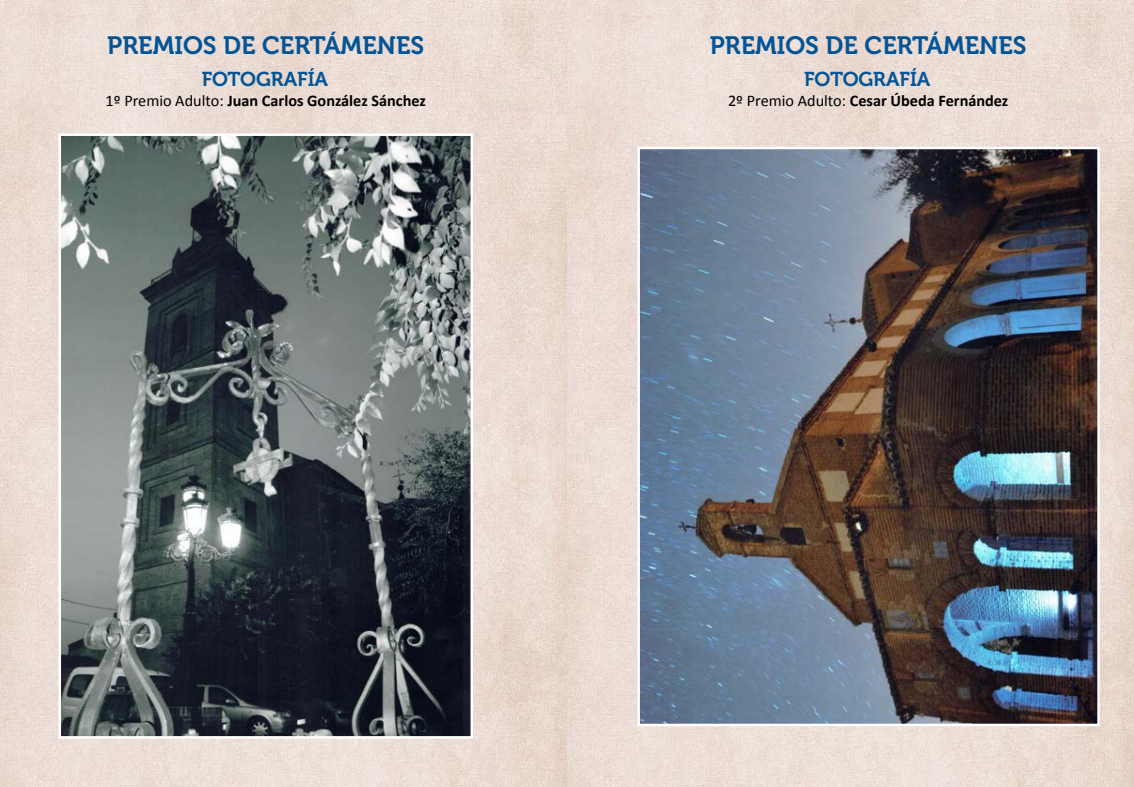
<style>
.page{position:relative;width:1134px;height:787px;background:#fff}
.page>*{position:absolute;margin:0;border:0;box-sizing:border-box;transform-origin:0 0}
.t1{font:25px "Museo 700";color:#005497}
.t2{font:20px "Museo 700";color:#005497}
.t3{font:700 16.25px "Calibri";color:#000}
.s1{font-weight:400}
</style>
<div class="page">
<img style="left:0;top:0;width:1134px;height:787px">
<img style="left:62px;top:136px;width:408px;height:599px">
<div style="left:59px;top:133px;width:414px;height:605px;border:2px solid #fff"></div>
<img style="left:640px;top:150px;width:457px;height:573px">
<div style="left:637px;top:147px;width:463px;height:579px;border:2px solid #fff"></div>
<h1 class="t1" style="left:107px;top:32px;width:318px">PREMIOS DE CERTÁMENES</h1>
<p class="t2" style="left:202px;top:68px;width:128px">FOTOGRAFÍA</p>
<p class="t3" style="left:106px;top:90px;width:322px"><span class="s1">1º Premio Adulto:</span> Juan Carlos González Sánchez</p>
<h1 class="t1" style="left:710px;top:32px;width:318px">PREMIOS DE CERTÁMENES</h1>
<p class="t2" style="left:804px;top:68px;width:128px">FOTOGRAFÍA</p>
<p class="t3" style="left:728px;top:90px;width:282px"><span class="s1">2º Premio Adulto:</span> Cesar Úbeda Fernández</p>
</div>
